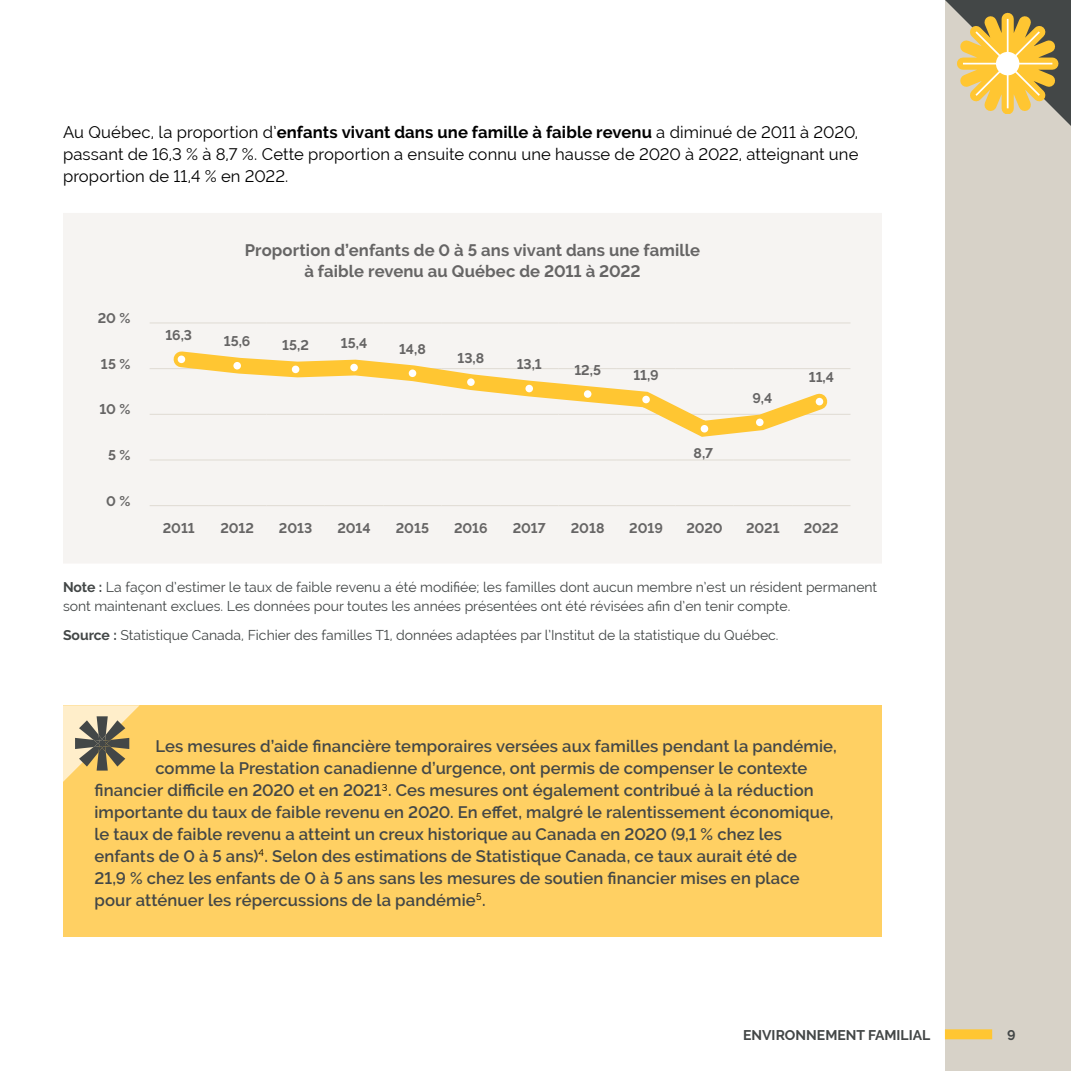
<style>
.page{position:relative;width:1071px;height:1071px;background:#fff}
.page>*{position:absolute;margin:0;border:0;box-sizing:border-box;transform-origin:0 0}
.t1{font:600 16.62px "Raleway";letter-spacing:.01em;color:#434747}
.t2{font:16.62px/21.9px "Raleway";letter-spacing:.005em;color:#000;text-align:justify}
.Graphique-Titre{font:700 16.62px/21px "Raleway";letter-spacing:.005em;color:#666565;text-align:center}
.Graphique-note{font:14px/18.4px "Raleway";color:#434747}
.Graphique-Axe_X{font:700 14px "Raleway";letter-spacing:-.005em;color:#666565}
.Pourcentage_-_sur_bande_ou_ligne{font:700 14px "Raleway";color:#666565}
.t3{font:700 14px "Raleway";color:#434747}
.Graphique-Axe_Y{font:700 14px "Raleway";color:#666565}
.s1{font-weight:700}
</style>
<div class="page">
<div style="left:945px;top:0;width:126px;height:1071px;background:#d7d2c8"></div>
<div style="left:63px;top:213px;width:819px;height:350px;background:#f6f4f2"></div>
<hr style="left:150px;top:323px;width:58px;height:1px;background:#dfdbd3">
<hr style="left:208px;top:323px;width:58px;height:1px;background:#dfdbd3">
<hr style="left:266px;top:323px;width:59px;height:1px;background:#dfdbd3">
<hr style="left:150px;top:368px;width:58px;height:1px;background:#dfdbd3">
<hr style="left:150px;top:414px;width:58px;height:1px;background:#dfdbd3">
<hr style="left:325px;top:323px;width:58px;height:1px;background:#dfdbd3">
<hr style="left:383px;top:323px;width:59px;height:1px;background:#dfdbd3">
<hr style="left:442px;top:323px;width:58px;height:1px;background:#dfdbd3">
<hr style="left:500px;top:323px;width:58px;height:1px;background:#dfdbd3">
<hr style="left:558px;top:323px;width:59px;height:1px;background:#dfdbd3">
<hr style="left:617px;top:323px;width:58px;height:1px;background:#dfdbd3">
<hr style="left:675px;top:323px;width:59px;height:1px;background:#dfdbd3">
<hr style="left:734px;top:323px;width:58px;height:1px;background:#dfdbd3">
<hr style="left:792px;top:323px;width:58px;height:1px;background:#dfdbd3">
<hr style="left:792px;top:368px;width:58px;height:1px;background:#dfdbd3">
<hr style="left:792px;top:414px;width:58px;height:1px;background:#dfdbd3">
<hr style="left:150px;top:460px;width:58px;height:1px;background:#dfdbd3">
<hr style="left:208px;top:460px;width:58px;height:1px;background:#dfdbd3">
<hr style="left:266px;top:460px;width:59px;height:1px;background:#dfdbd3">
<hr style="left:325px;top:460px;width:58px;height:1px;background:#dfdbd3">
<hr style="left:383px;top:460px;width:59px;height:1px;background:#dfdbd3">
<hr style="left:442px;top:460px;width:58px;height:1px;background:#dfdbd3">
<hr style="left:500px;top:460px;width:58px;height:1px;background:#dfdbd3">
<hr style="left:558px;top:460px;width:59px;height:1px;background:#dfdbd3">
<hr style="left:617px;top:460px;width:58px;height:1px;background:#dfdbd3">
<hr style="left:675px;top:460px;width:59px;height:1px;background:#dfdbd3">
<hr style="left:734px;top:460px;width:58px;height:1px;background:#dfdbd3">
<hr style="left:792px;top:460px;width:58px;height:1px;background:#dfdbd3">
<hr style="left:150px;top:505px;width:58px;height:1px;background:#dfdbd3">
<hr style="left:208px;top:505px;width:58px;height:1px;background:#dfdbd3">
<hr style="left:266px;top:505px;width:59px;height:1px;background:#dfdbd3">
<hr style="left:325px;top:505px;width:58px;height:1px;background:#dfdbd3">
<hr style="left:383px;top:505px;width:59px;height:1px;background:#dfdbd3">
<hr style="left:442px;top:505px;width:58px;height:1px;background:#dfdbd3">
<hr style="left:500px;top:505px;width:58px;height:1px;background:#dfdbd3">
<hr style="left:558px;top:505px;width:59px;height:1px;background:#dfdbd3">
<hr style="left:617px;top:505px;width:58px;height:1px;background:#dfdbd3">
<hr style="left:675px;top:505px;width:59px;height:1px;background:#dfdbd3">
<hr style="left:734px;top:505px;width:58px;height:1px;background:#dfdbd3">
<hr style="left:792px;top:505px;width:58px;height:1px;background:#dfdbd3">
<svg style="left:164px;top:342px;width:676px;height:103px"></svg>
<div style="left:233px;top:362px;width:8px;height:8px;background:#fff;border-radius:50%"></div>
<div style="left:178px;top:356px;width:7px;height:7px;background:#fff;border-radius:50%"></div>
<div style="left:292px;top:366px;width:7px;height:7px;background:#fff;border-radius:50%"></div>
<div style="left:350px;top:364px;width:8px;height:7px;background:#fff;border-radius:50%"></div>
<div style="left:409px;top:370px;width:7px;height:7px;background:#fff;border-radius:50%"></div>
<div style="left:467px;top:378px;width:8px;height:8px;background:#fff;border-radius:50%"></div>
<div style="left:525px;top:385px;width:8px;height:7px;background:#fff;border-radius:50%"></div>
<div style="left:584px;top:390px;width:7px;height:8px;background:#fff;border-radius:50%"></div>
<div style="left:642px;top:396px;width:8px;height:7px;background:#fff;border-radius:50%"></div>
<div style="left:701px;top:425px;width:7px;height:8px;background:#fff;border-radius:50%"></div>
<div style="left:756px;top:419px;width:8px;height:7px;background:#fff;border-radius:50%"></div>
<div style="left:816px;top:398px;width:7px;height:7px;background:#fff;border-radius:50%"></div>
<div style="left:63px;top:705px;width:819px;height:232px;background:#ffd063"></div>
<svg style="left:63px;top:705px;width:77px;height:77px"></svg>
<svg style="left:945px;top:0;width:126px;height:126px"></svg>
<div style="left:996px;top:52px;width:23px;height:23px;background:#fff;border-radius:50%"></div>
<div style="left:945px;top:1029px;width:47px;height:10px;background:#ffc632"></div>
<p class="t2" style="left:63px;top:121px;width:797px">Au Québec, la proportion d’<span class="s1">enfants vivant dans une famille à faible revenu</span> a diminué de 2011 à 2020, passant de 16,3 % à 8,7 %. Cette proportion a ensuite connu une hausse de 2020 à 2022, atteignant une proportion de 11,4 % en 2022.</p>
<p class="Graphique-Axe_Y" style="left:98px;top:310px;width:34px">20 %</p>
<p class="Graphique-Axe_Y" style="left:101px;top:356px;width:31px">15 %</p>
<p class="Graphique-Axe_Y" style="left:100px;top:401px;width:32px">10 %</p>
<p class="Graphique-Axe_Y" style="left:108px;top:447px;width:24px">5 %</p>
<p class="Graphique-Axe_Y" style="left:106px;top:493px;width:26px">0 %</p>
<p class="Pourcentage_-_sur_bande_ou_ligne" style="left:165px;top:327px;width:28px">16,3</p>
<p class="Graphique-Titre" style="left:245px;top:240px;width:457px">Proportion d’enfants de 0 à 5 ans vivant dans une famille à faible revenu au Québec de 2011 à 2022</p>
<p class="Pourcentage_-_sur_bande_ou_ligne" style="left:224px;top:333px;width:28px">15,6</p>
<p class="Pourcentage_-_sur_bande_ou_ligne" style="left:282px;top:337px;width:28px">15,2</p>
<p class="Pourcentage_-_sur_bande_ou_ligne" style="left:341px;top:335px;width:28px">15,4</p>
<p class="Pourcentage_-_sur_bande_ou_ligne" style="left:399px;top:341px;width:28px">14,8</p>
<p class="Pourcentage_-_sur_bande_ou_ligne" style="left:458px;top:350px;width:28px">13,8</p>
<p class="Pourcentage_-_sur_bande_ou_ligne" style="left:517px;top:356px;width:27px">13,1</p>
<p class="Pourcentage_-_sur_bande_ou_ligne" style="left:574px;top:362px;width:28px">12,5</p>
<p class="Pourcentage_-_sur_bande_ou_ligne" style="left:633px;top:367px;width:27px">11,9</p>
<p class="Pourcentage_-_sur_bande_ou_ligne" style="left:694px;top:445px;width:21px">8,7</p>
<p class="Pourcentage_-_sur_bande_ou_ligne" style="left:753px;top:390px;width:21px">9,4</p>
<p class="Pourcentage_-_sur_bande_ou_ligne" style="left:809px;top:369px;width:27px">11,4</p>
<p class="Graphique-Axe_X" style="left:163px;top:520px;width:33px">2011</p>
<p class="Graphique-Axe_X" style="left:220px;top:520px;width:35px">2012</p>
<p class="Graphique-Axe_X" style="left:279px;top:520px;width:35px">2013</p>
<p class="Graphique-Axe_X" style="left:337px;top:520px;width:35px">2014</p>
<p class="Graphique-Axe_X" style="left:396px;top:520px;width:35px">2015</p>
<p class="Graphique-Axe_X" style="left:454px;top:520px;width:35px">2016</p>
<p class="Graphique-Axe_X" style="left:513px;top:520px;width:35px">2017</p>
<p class="Graphique-Axe_X" style="left:571px;top:520px;width:35px">2018</p>
<p class="Graphique-Axe_X" style="left:629px;top:520px;width:35px">2019</p>
<p class="Graphique-Axe_X" style="left:686px;top:520px;width:38px">2020</p>
<p class="Graphique-Axe_X" style="left:746px;top:520px;width:35px">2021</p>
<p class="Graphique-Axe_X" style="left:804px;top:520px;width:37px">2022</p>
<p class="Graphique-note" style="left:63px;top:578px;width:816px"><span class="s1">Note :</span> La façon d’estimer le taux de faible revenu a été modifiée; les familles dont aucun membre n’est un résident permanent sont maintenant exclues. Les données pour toutes les années présentées ont été révisées afin d’en tenir compte.</p>
<p class="Graphique-note" style="left:63px;top:626px;width:717px"><span class="s1">Source :</span> Statistique Canada, Fichier des familles T1, données adaptées par l’Institut de la statistique du Québec.</p>
<p class="t1" style="left:155px;top:737px;width:683px">Les mesures d’aide financière temporaires versées aux familles pendant la pandémie,</p>
<p class="t1" style="left:155px;top:759px;width:654px">comme la Prestation canadienne d’urgence, ont permis de compenser le contexte</p>
<p class="t1" style="left:94px;top:781px;width:721px">financier difficile en 2020 et en 2021<sup>3</sup>. Ces mesures ont également contribué à la réduction</p>
<p class="t1" style="left:94px;top:803px;width:741px">importante du taux de faible revenu en 2020. En effet, malgré le ralentissement économique,</p>
<p class="t1" style="left:94px;top:825px;width:689px">le taux de faible revenu a atteint un creux historique au Canada en 2020 (9,1 % chez les</p>
<p class="t1" style="left:94px;top:846px;width:704px">enfants de 0 à 5 ans)<sup>4</sup>. Selon des estimations de Statistique Canada, ce taux aurait été de</p>
<p class="t1" style="left:94px;top:868px;width:707px">21,9 % chez les enfants de 0 à 5 ans sans les mesures de soutien financier mises en place</p>
<p class="t1" style="left:94px;top:890px;width:393px">pour atténuer les répercussions de la pandémie<sup>5</sup>.</p>
<p class="t3" style="left:743px;top:1027px;width:189px">ENVIRONNEMENT FAMILIAL</p>
<p class="t3" style="left:1007px;top:1027px;width:10px">9</p>
</div>
